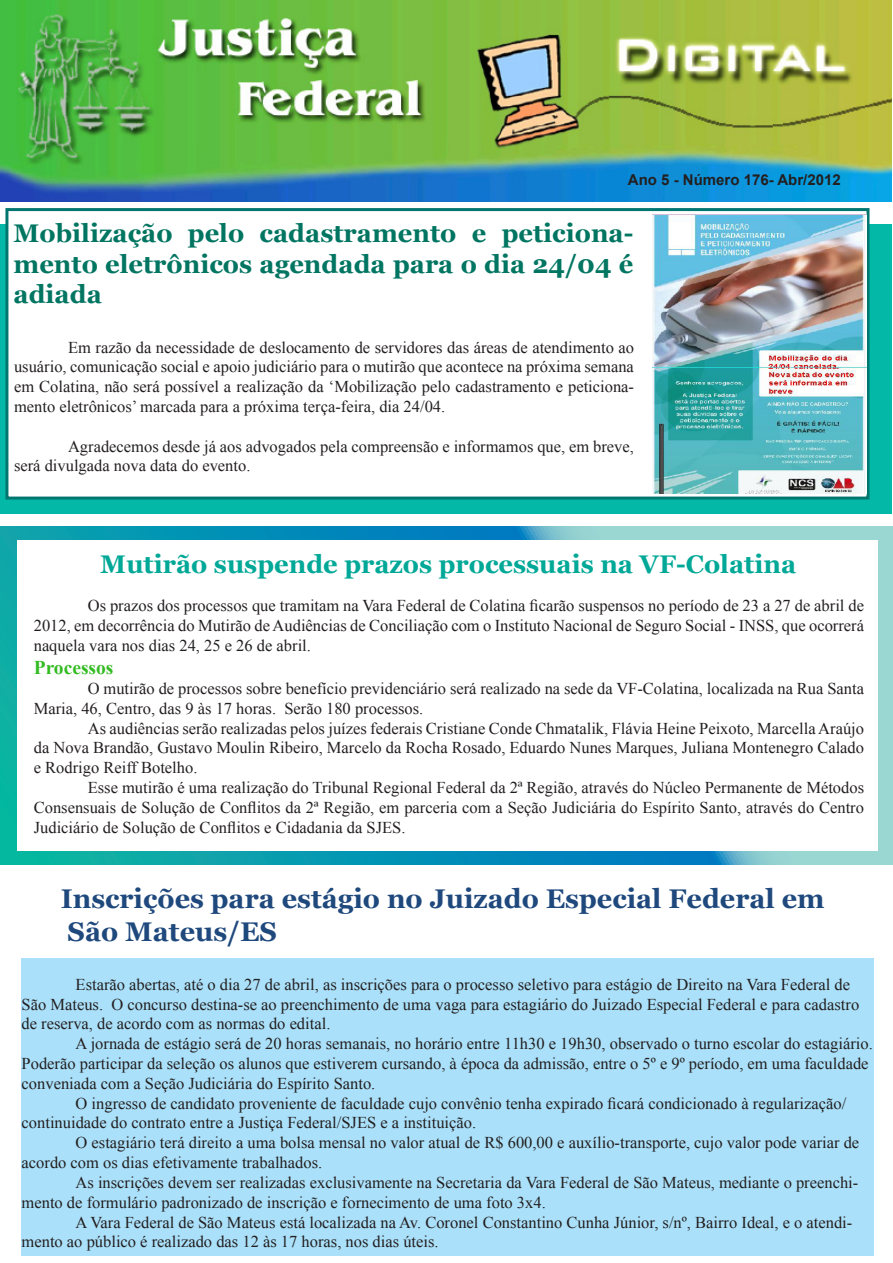
<style>
.page{position:relative;width:893px;height:1263px;background:#fff}
.page>*{position:absolute;margin:0;border:0;box-sizing:border-box;transform-origin:0 0}
.t1{font:700 27px "Georgia";color:#1f497d}
.t2{font:700 25.5px/30.6px "Georgia";color:#007561;text-align:justify}
.t3{font:700 25.5px "Georgia";color:#00a897}
.t4{font:700 19.5px "Times New Roman";color:#3b2}
.t5{font:16.5px/19.8px "Times New Roman";color:#231f20}
.t6{font:700 15px "Arial";color:#231f20}
</style>
<div class="page">
<div style="left:0;top:224px;width:891px;height:289px;background:#03b8a7"></div>
<img style="left:0;top:0;width:892px;height:201px">
<svg style="left:0;top:526px;width:893px;height:338px;background:#3fb0bd"></svg>
<div style="left:5px;top:208px;width:864px;height:292px;background:#fff;border:3px solid #007671"></div>
<div style="left:17px;top:540px;width:861px;height:310px;background:#fff"></div>
<img style="left:652px;top:215px;width:214px;height:278px">
<div style="left:22px;top:959px;width:852px;height:297px;background:#aae0f9"></div>
<p class="t6" style="left:628px;top:170px;width:214px">Ano 5 - Número 176- Abr/2012</p>
<p class="t2" style="left:14px;top:218px;width:621px">Mobilização pelo cadastramento e peticiona&shy;mento eletrônicos agendada para o dia 24/04 é adiada</p>
<p class="t5" style="left:14px;top:337px;width:621px;text-align:justify;text-indent:54px">Em razão da necessidade de deslocamento de servidores das áreas de atendimento ao usuário, comunicação social e apoio judiciário para o mutirão que acontece na próxima semana em Colatina, não será possível a realização da ‘Mobilização pelo cadastramento e peticiona&shy;mento eletrônicos’ marcada para a próxima terça-feira, dia 24/04.</p>
<p class="t5" style="left:14px;top:436px;width:621px;text-indent:54px">Agradecemos desde já aos advogados pela compreensão e informamos que, em breve, será divulgada nova data do evento.</p>
<p class="t3" style="left:100px;top:550px;width:697px">Mutirão suspende prazos processuais na VF-Colatina</p>
<p class="t5" style="left:34px;top:596px;width:832px;text-align:justify;text-indent:54px">Os prazos dos processos que tramitam na Vara Federal de Colatina ficarão suspensos no período de 23 a 27 de abril de 2012, em decorrência do Mutirão de Audiências de Conciliação com o Instituto Nacional de Seguro Social - INSS, que ocorrerá naquela vara nos dias 24, 25 e 26 de abril.</p>
<p class="t4" style="left:34px;top:654px;width:81px">Processos</p>
<p class="t5" style="left:34px;top:678px;width:832px;text-indent:54px">O mutirão de processos sobre benefício previdenciário será realizado na sede da VF-Colatina, localizada na Rua Santa<br>Maria, 46, Centro, das 9 às 17 horas. Serão 180 processos.</p>
<p class="t5" style="left:34px;top:718px;width:832px;text-align:justify;text-indent:54px">As audiências serão realizadas pelos juízes federais Cristiane Conde Chmatalik, Flávia Heine Peixoto, Marcella Araújo da Nova Brandão, Gustavo Moulin Ribeiro, Marcelo da Rocha Rosado, Eduardo Nunes Marques, Juliana Montenegro Calado e Rodrigo Reiff Botelho.</p>
<p class="t5" style="left:34px;top:777px;width:832px;text-align:justify;text-indent:54px">Esse mutirão é uma realização do Tribunal Regional Federal da 2ª Região, através do Núcleo Permanente de Métodos Consensuais de Solução de Conflitos da 2ª Região, em parceria com a Seção Judiciária do Espírito Santo, através do Centro Judiciário de Solução de Conflitos e Cidadania da SJES.</p>
<p class="t1" style="left:61px;top:883px;width:765px">Inscrições para estágio no Juizado Especial Federal em</p>
<p class="t1" style="left:68px;top:916px;width:211px">São Mateus/ES</p>
<p class="t5" style="left:22px;top:974px;width:839px;text-indent:54px">Estarão abertas, até o dia 27 de abril, as inscrições para o processo seletivo para estágio de Direito na Vara Federal de<br>São Mateus. O concurso destina-se ao preenchimento de uma vaga para estagiário do Juizado Especial Federal e para cadastro de reserva, de acordo com as normas do edital.</p>
<p class="t5" style="left:22px;top:1033px;width:853px;text-indent:54px">A jornada de estágio será de 20 horas semanais, no horário entre 11h30 e 19h30, observado o turno escolar do estagiário.<br>Poderão participar da seleção os alunos que estiverem cursando, à época da admissão, entre o 5º e 9º período, em uma faculdade conveniada com a Seção Judiciária do Espírito Santo.</p>
<p class="t5" style="left:22px;top:1093px;width:826px;text-indent:54px">O ingresso de candidato proveniente de faculdade cujo convênio tenha expirado ficará condicionado à regularização/ continuidade do contrato entre a Justiça Federal/SJES e a instituição.</p>
<p class="t5" style="left:22px;top:1132px;width:839px;text-indent:54px">O estagiário terá direito a uma bolsa mensal no valor atual de R$ 600,00 e auxílio-transporte, cujo valor pode variar de acordo com os dias efetivamente trabalhados.</p>
<p class="t5" style="left:22px;top:1172px;width:838px;text-indent:54px">As inscrições devem ser realizadas exclusivamente na Secretaria da Vara Federal de São Mateus, mediante o preenchi&shy;mento de formulário padronizado de inscrição e fornecimento de uma foto 3x4.</p>
<p class="t5" style="left:22px;top:1212px;width:832px;text-indent:54px">A Vara Federal de São Mateus está localizada na Av. Coronel Constantino Cunha Júnior, s/nº, Bairro Ideal, e o atendi&shy;mento ao público é realizado das 12 às 17 horas, nos dias úteis.</p>
</div>
